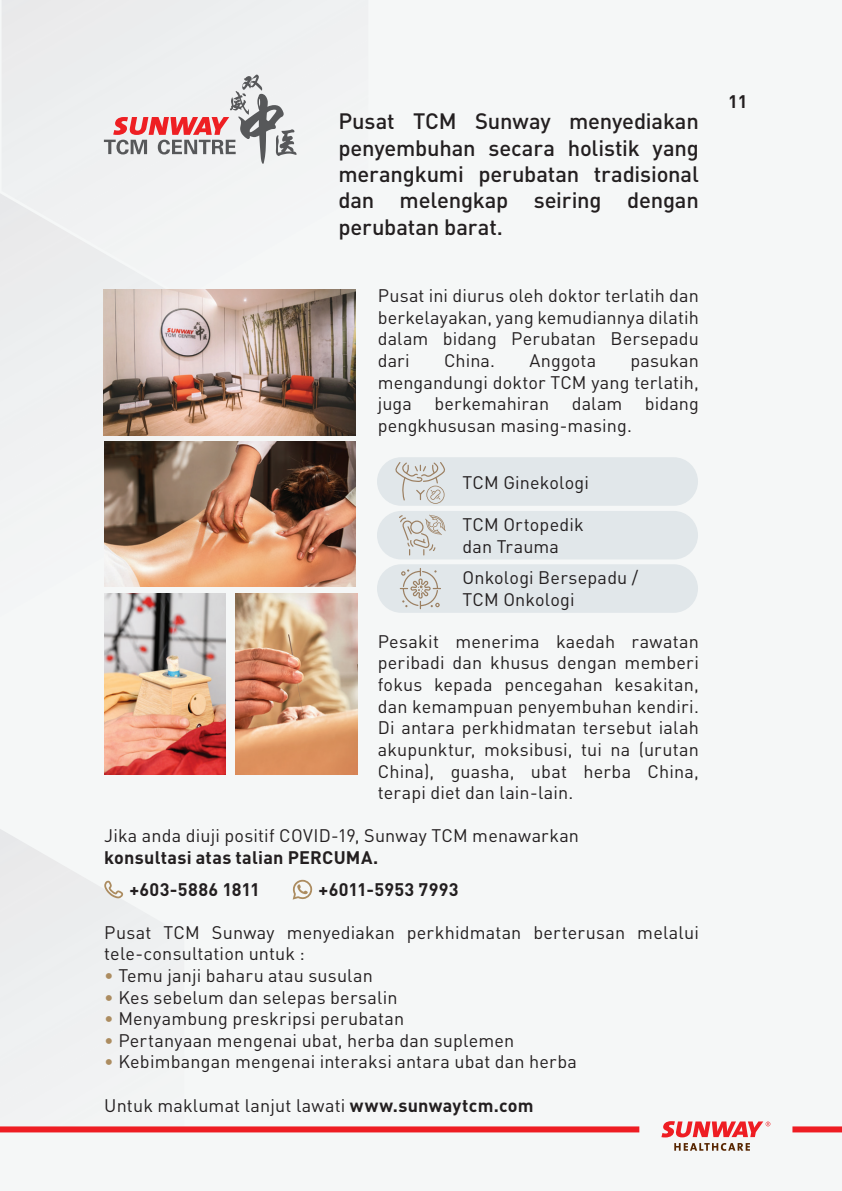
<style>
.page{position:relative;width:842px;height:1191px;background:#f5f7f7}
.page>*{position:absolute;margin:0;border:0;box-sizing:border-box;transform-origin:0 0}
.t1{font:500 22px/26.4px "DIN Pro";letter-spacing:-.01em;color:#231f20;text-align:justify}
.t2{font:18px/21.6px "DIN Pro";letter-spacing:.01em;color:#231f20}
.t3{font:700 18px/31.6px "DIN Pro";letter-spacing:.015em;color:#231f20}
.s1{color:#ac8c60}
.s2{font-weight:700}
</style>
<div class="page">
<img style="left:0;top:194px;width:183px;height:393px">
<img style="left:2px;top:0;width:256px;height:297px">
<div style="left:377px;top:457px;width:321px;height:49px;background:#e1e7ea;border-radius:24px"></div>
<div style="left:377px;top:511px;width:321px;height:48px;background:#e1e7ea;border-radius:24px"></div>
<div style="left:377px;top:564px;width:321px;height:49px;background:#e1e7ea;border-radius:24px"></div>
<svg style="left:674px;top:1143px;width:76px;height:7px"></svg>
<svg style="left:661px;top:1121px;width:109px;height:16px"></svg>
<div style="left:0;top:1126px;width:639px;height:6px;background:#ee1d23"></div>
<div style="left:792px;top:1126px;width:50px;height:6px;background:#ee1d23"></div>
<img style="left:104px;top:289px;width:252px;height:146px">
<img style="left:104px;top:441px;width:252px;height:145px">
<img style="left:104px;top:593px;width:122px;height:182px">
<img style="left:236px;top:593px;width:121px;height:182px">
<svg style="left:395px;top:462px;width:50px;height:42px"></svg>
<svg style="left:399px;top:515px;width:47px;height:40px"></svg>
<svg style="left:400px;top:568px;width:41px;height:41px"></svg>
<svg style="left:0;top:829px;width:183px;height:106px"></svg>
<svg style="left:292px;top:879px;width:20px;height:20px"></svg>
<svg style="left:104px;top:75px;width:193px;height:89px"></svg>
<p class="t1" style="left:338px;top:107px;width:362px">Pusat TCM Sunway menyediakan penyembuhan secara holistik yang merangkumi perubatan tradisional dan melengkap seiring dengan perubatan barat.</p>
<p class="t2" style="left:378px;top:284px;width:323px;text-align:justify">Pusat ini diurus oleh doktor terlatih dan berkelayakan, yang kemudiannya dilatih dalam bidang Perubatan Bersepadu dari</p>
<p class="t2" style="left:444px;top:349px;width:53px">China.</p>
<p class="t2" style="left:529px;top:349px;width:68px">Anggota</p>
<p class="t2" style="left:378px;top:349px;width:323px;text-align:justify;text-indent:253px">pasukan mengandungi doktor TCM yang terlatih, juga</p>
<p class="t2" style="left:378px;top:392px;width:323px;text-indent:194px">dalam bidang pengkhususan masing-masing.</p>
<p class="t2" style="left:434px;top:392px;width:116px">berkemahiran</p>
<p class="t2" style="left:462px;top:471px;width:128px">TCM Ginekologi</p>
<p class="t2" style="left:462px;top:513px;width:123px">TCM Ortopedik dan Trauma</p>
<p class="t2" style="left:462px;top:566px;width:177px">Onkologi Bersepadu /<br>TCM Onkologi</p>
<p class="t2" style="left:378px;top:630px;width:323px;text-align:justify">Pesakit menerima kaedah rawatan peribadi dan khusus dengan memberi fokus kepada pencegahan kesakitan, dan kemampuan penyembuhan kendiri.<br>Di antara perkhidmatan tersebut ialah akupunktur, moksibusi, tui na (urutan China), guasha, ubat herba China, terapi diet dan lain-lain.</p>
<p class="t2" style="left:104px;top:824px;width:476px">Jika anda diuji positif COVID-19, Sunway TCM menawarkan</p>
<p class="t3" style="left:129px;top:841px;width:251px;text-indent:-25px">konsultasi atas talian PERCUMA. +603-5886 1811</p>
<p class="t3" style="left:319px;top:872px;width:142px">+6011-5953 7993</p>
<p class="t2" style="left:104px;top:920px;width:596px">Pusat TCM Sunway menyediakan perkhidmatan berterusan melalui tele-consultation untuk :</p>
<p class="t2" style="left:104px;top:964px;width:270px"><span class="s1">•</span> Temu janji baharu atau susulan</p>
<p class="t2" style="left:104px;top:985px;width:295px"><span class="s1">•</span> Kes sebelum dan selepas bersalin</p>
<p class="t2" style="left:104px;top:1007px;width:301px"><span class="s1">•</span> Menyambung preskripsi perubatan</p>
<p class="t2" style="left:104px;top:1028px;width:411px"><span class="s1">•</span> Pertanyaan mengenai ubat, herba dan suplemen</p>
<p class="t2" style="left:104px;top:1050px;width:474px"><span class="s1">•</span> Kebimbangan mengenai interaksi antara ubat dan herba</p>
<p class="t2" style="left:104px;top:1093px;width:431px">Untuk maklumat lanjut lawati <span class="s2">www.sunwaytcm.com</span></p>
<p class="t3" style="left:728px;top:85px;width:21px">11</p>
</div>
